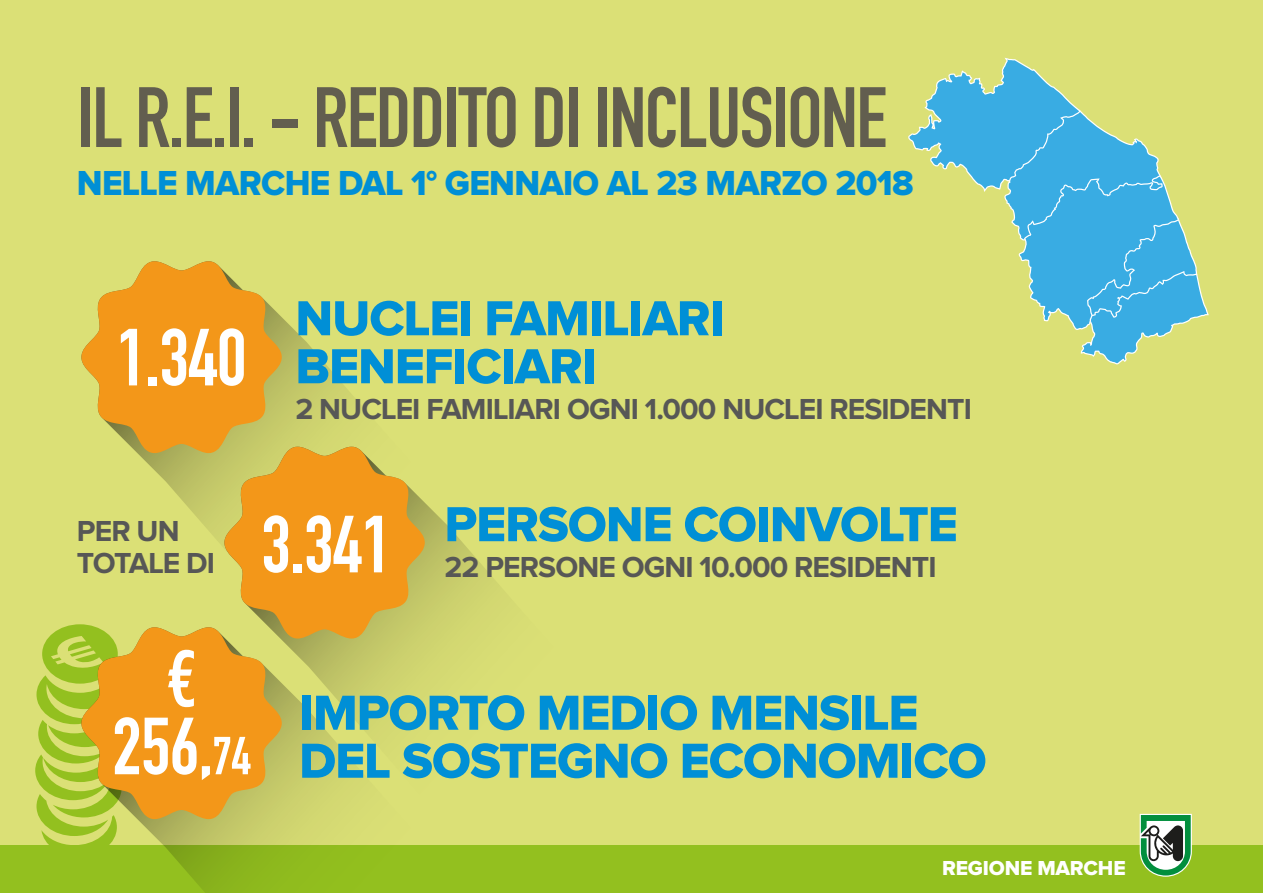
<style>
.page{position:relative;width:1263px;height:893px;background:#fff}
.page>*{position:absolute;margin:0;border:0;box-sizing:border-box;transform-origin:0 0}
.t1{font:84px "DIN Engschrift Std";letter-spacing:-.02em;color:#625e4f}
.t2{font:79.5px/67.5px "DIN Engschrift Std";letter-spacing:-.01em;color:#fff;text-align:center}
.t3{font:51px/48px "Proxima Nova Extrabld";letter-spacing:-.02em;color:#008fd6}
.t4{font:36px "Proxima Nova Extrabld";letter-spacing:-.02em;color:#008fd6}
.t5{font:700 30px/31.5px "Proxima Nova";letter-spacing:-.03em;color:#575756}
.t6{font:21px "Proxima Nova Extrabld";letter-spacing:-.01em;color:#fff}
.s1{font-size:52.5px}
</style>
<div class="page">
<div style="left:0;top:0;width:1263px;height:892px;background:#dbe076"></div>
<div style="left:0;top:846px;width:1263px;height:47px;background:#93c01f"></div>
<svg style="left:1138px;top:813px;width:55px;height:64px;background:#7ba87b"></svg>
<svg style="left:908px;top:58px;width:301px;height:306px"></svg>
<svg style="left:0;top:261px;width:574px;height:605px"></svg>
<h1 class="t1" style="left:77px;top:68px;width:811px">IL R.E.I. - REDDITO DI INCLUSIONE</h1>
<p class="t4" style="left:77px;top:167px;width:838px">NELLE MARCHE DAL 1° GENNAIO AL 23 MARZO 2018</p>
<h2 class="t2" style="left:117px;top:324px;width:131px">1.340</h2>
<h3 class="t3" style="left:295px;top:296px;width:431px">NUCLEI FAMILIARI<br>BENEFICIARI</h3>
<p class="t5" style="left:295px;top:395px;width:678px">2 NUCLEI FAMILIARI OGNI 1.000 NUCLEI RESIDENTI</p>
<p class="t5" style="left:77px;top:517px;width:140px">PER UN<br>TOTALE DI</p>
<h2 class="t2" style="left:261px;top:511px;width:131px">3.341</h2>
<h3 class="t3" style="left:444px;top:502px;width:515px">PERSONE COINVOLTE</h3>
<p class="t5" style="left:444px;top:553px;width:494px">22 PERSONE OGNI 10.000 RESIDENTI</p>
<h2 class="t2" style="left:112px;top:646px;width:140px">€<br>256,<span class="s1">74</span></h2>
<h3 class="t3" style="left:299px;top:691px;width:689px">IMPORTO MEDIO MENSILE<br>DEL SOSTEGNO ECONOMICO</h3>
<p class="t6" style="left:942px;top:858px;width:185px">REGIONE MARCHE</p>
</div>
